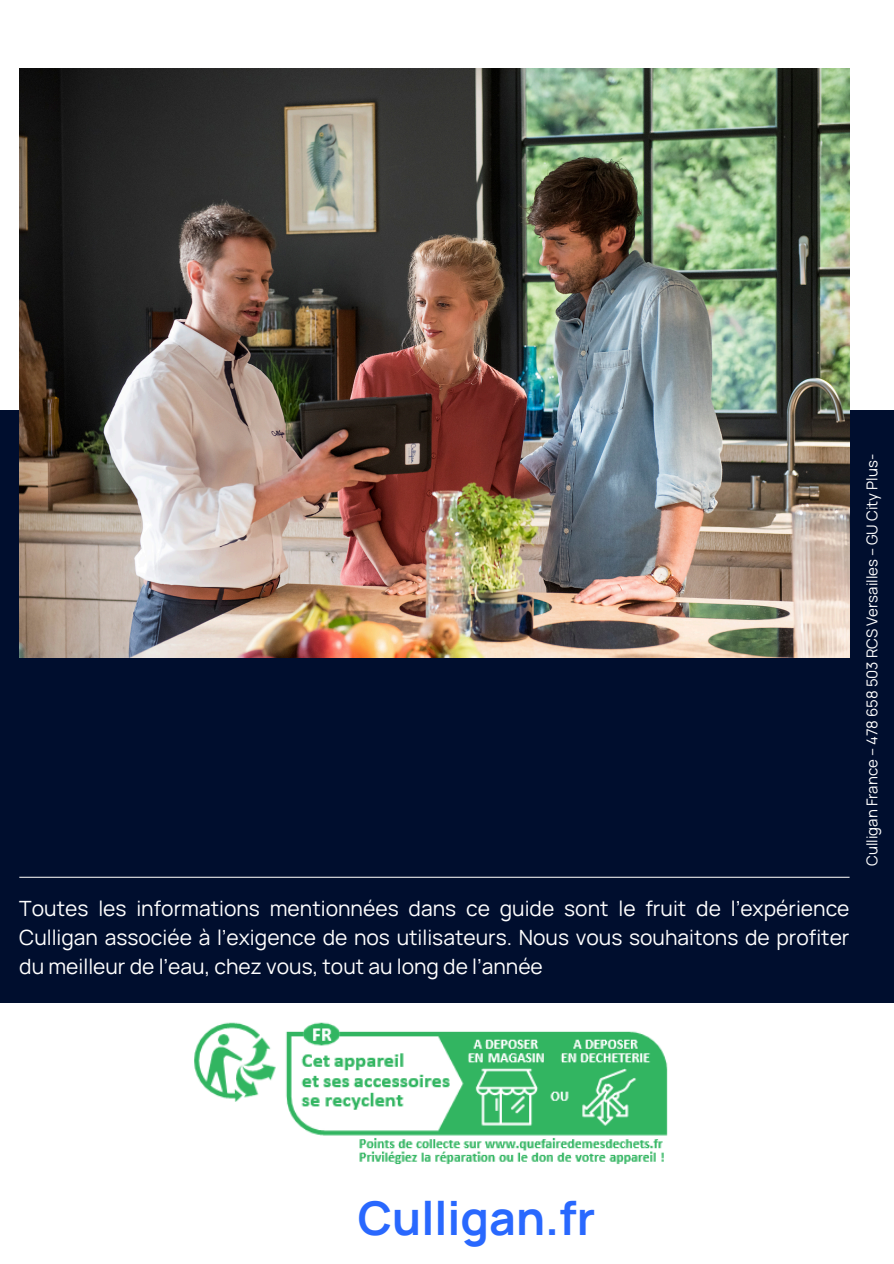
<style>
.page{position:relative;width:894px;height:1264px;background:#fff}
.page>*{position:absolute;margin:0;border:0;box-sizing:border-box;transform-origin:0 0}
.t1{font:700 46.5px "Manrope";color:#2968fe}
.t2{font:21px/29.2px "Manrope";color:#fff;text-align:justify}
.t3{font:15px "Manrope";color:#fff}
</style>
<div class="page">
<div style="left:0;top:410px;width:893px;height:592px;background:#000e2e"></div>
<img style="left:19px;top:68px;width:829px;height:590px">
<hr style="left:19px;top:876px;width:830px;height:1px;background:#eaeaea">
<img style="left:194px;top:1022px;width:474px;height:142px">
<h2 class="t2" style="left:19px;top:892px;width:831px">Toutes les informations mentionnées dans ce guide sont le fruit de l’expérience Culligan associée à l’exigence de nos utilisateurs. Nous vous souhaitons de profiter du meilleur de l’eau, chez vous, tout au long de l’année</h2>
<p class="t3" style="left:861px;top:865px;width:413px;rotate:-90deg">Culligan France – 478 658 503 RCS Versailles – GU City Plus-</p>
<h1 class="t1" style="left:358px;top:1185px;width:239px">Culligan.fr</h1>
</div>
